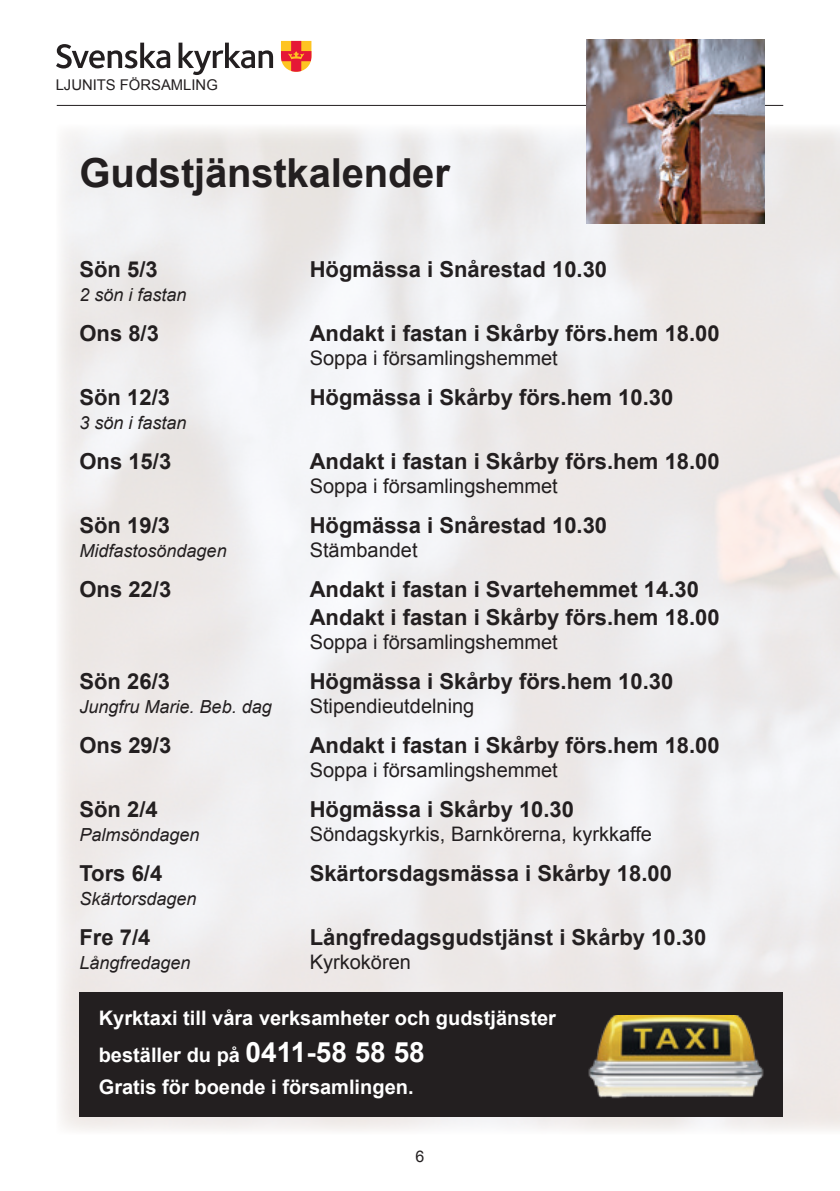
<style>
.page{position:relative;width:840px;height:1191px;background:#fff}
.page>*{position:absolute;margin:0;border:0;box-sizing:border-box;transform-origin:0 0}
.t1{font:700 40px "Arial";letter-spacing:-.005em;color:#231f20}
.t2{font:700 22px/28px "Arial";color:#231f20}
.t3{font:20px "Arial";color:#231f20}
.t4{font:700 20px/36px "Arial";color:#fff}
.t5{font:italic 18px "Arial";color:#231f20}
.t6{font:16px "Arial";color:#231f20}
.t7{font:14.8px "Arial";color:#231f20}
.s1{font-size:28px}
</style>
<div class="page">
<img style="left:60px;top:125px;width:779px;height:1006px">
<hr style="left:57px;top:105px;width:725px;height:1px;background:#231f20">
<svg style="left:56px;top:43px;width:114px;height:26px"></svg>
<svg style="left:178px;top:43px;width:95px;height:32px"></svg>
<svg style="left:281px;top:41px;width:30px;height:31px"></svg>
<div style="left:79px;top:992px;width:703px;height:125px;background:#231f20"></div>
<img style="left:588px;top:1015px;width:176px;height:84px">
<img style="left:586px;top:40px;width:177px;height:184px">
<p class="t7" style="left:56px;top:76px;width:164px">LJUNITS FÖRSAMLING</p>
<h1 class="t1" style="left:79px;top:147px;width:372px">Gudstjänstkalender</h1>
<p class="t2" style="left:79px;top:256px;width:80px">Sön 5/3</p>
<p class="t2" style="left:309px;top:256px;width:299px">Högmässa i Snårestad 10.30</p>
<p class="t5" style="left:79px;top:283px;width:109px">2 sön i fastan</p>
<p class="t2" style="left:79px;top:320px;width:81px">Ons 8/3</p>
<p class="t2" style="left:309px;top:320px;width:411px">Andakt i fastan i Skårby förs.hem 18.00</p>
<p class="t3" style="left:309px;top:345px;width:249px">Soppa i församlingshemmet</p>
<p class="t2" style="left:79px;top:384px;width:92px">Sön 12/3</p>
<p class="t2" style="left:309px;top:384px;width:365px">Högmässa i Skårby förs.hem 10.30</p>
<p class="t5" style="left:79px;top:411px;width:109px">3 sön i fastan</p>
<p class="t2" style="left:79px;top:448px;width:93px">Ons 15/3</p>
<p class="t2" style="left:309px;top:448px;width:411px">Andakt i fastan i Skårby förs.hem 18.00</p>
<p class="t3" style="left:309px;top:473px;width:249px">Soppa i församlingshemmet</p>
<p class="t2" style="left:79px;top:512px;width:92px">Sön 19/3</p>
<p class="t2" style="left:309px;top:512px;width:299px">Högmässa i Snårestad 10.30</p>
<p class="t5" style="left:79px;top:539px;width:149px">Midfastosöndagen</p>
<p class="t3" style="left:309px;top:537px;width:109px">Stämbandet</p>
<p class="t2" style="left:79px;top:576px;width:93px">Ons 22/3</p>
<p class="t2" style="left:309px;top:576px;width:411px">Andakt i fastan i Svartehemmet 14.30<br>Andakt i fastan i Skårby förs.hem 18.00</p>
<p class="t3" style="left:309px;top:629px;width:249px">Soppa i församlingshemmet</p>
<p class="t2" style="left:79px;top:668px;width:92px">Sön 26/3</p>
<p class="t2" style="left:309px;top:668px;width:365px">Högmässa i Skårby förs.hem 10.30</p>
<p class="t5" style="left:79px;top:695px;width:194px">Jungfru Marie. Beb. dag</p>
<p class="t3" style="left:309px;top:693px;width:166px">Stipendieutdelning</p>
<p class="t2" style="left:79px;top:732px;width:93px">Ons 29/3</p>
<p class="t2" style="left:309px;top:732px;width:411px">Andakt i fastan i Skårby förs.hem 18.00</p>
<p class="t3" style="left:309px;top:757px;width:249px">Soppa i församlingshemmet</p>
<p class="t2" style="left:79px;top:796px;width:80px">Sön 2/4</p>
<p class="t2" style="left:309px;top:796px;width:266px">Högmässa i Skårby 10.30</p>
<p class="t5" style="left:79px;top:823px;width:122px">Palmsöndagen</p>
<p class="t3" style="left:309px;top:821px;width:344px">Söndagskyrkis, Barnkörerna, kyrkkaffe</p>
<p class="t2" style="left:79px;top:860px;width:84px">Tors 6/4</p>
<p class="t2" style="left:309px;top:860px;width:363px">Skärtorsdagsmässa i Skårby 18.00</p>
<p class="t5" style="left:79px;top:887px;width:119px">Skärtorsdagen</p>
<p class="t2" style="left:79px;top:924px;width:72px">Fre 7/4</p>
<p class="t2" style="left:309px;top:924px;width:398px">Långfredagsgudstjänst i Skårby 10.30</p>
<p class="t5" style="left:79px;top:951px;width:113px">Långfredagen</p>
<p class="t3" style="left:309px;top:949px;width:103px">Kyrkokören</p>
<p class="t4" style="left:99px;top:1001px;width:458px">Kyrktaxi till våra verksamheter och gudstjänster beställer du på <span class="s1">0411-58 58 58</span></p>
<p class="t4" style="left:99px;top:1069px;width:316px">Gratis för boende i församlingen.</p>
<p class="t6" style="left:415px;top:1146px;width:10px">6</p>
</div>
